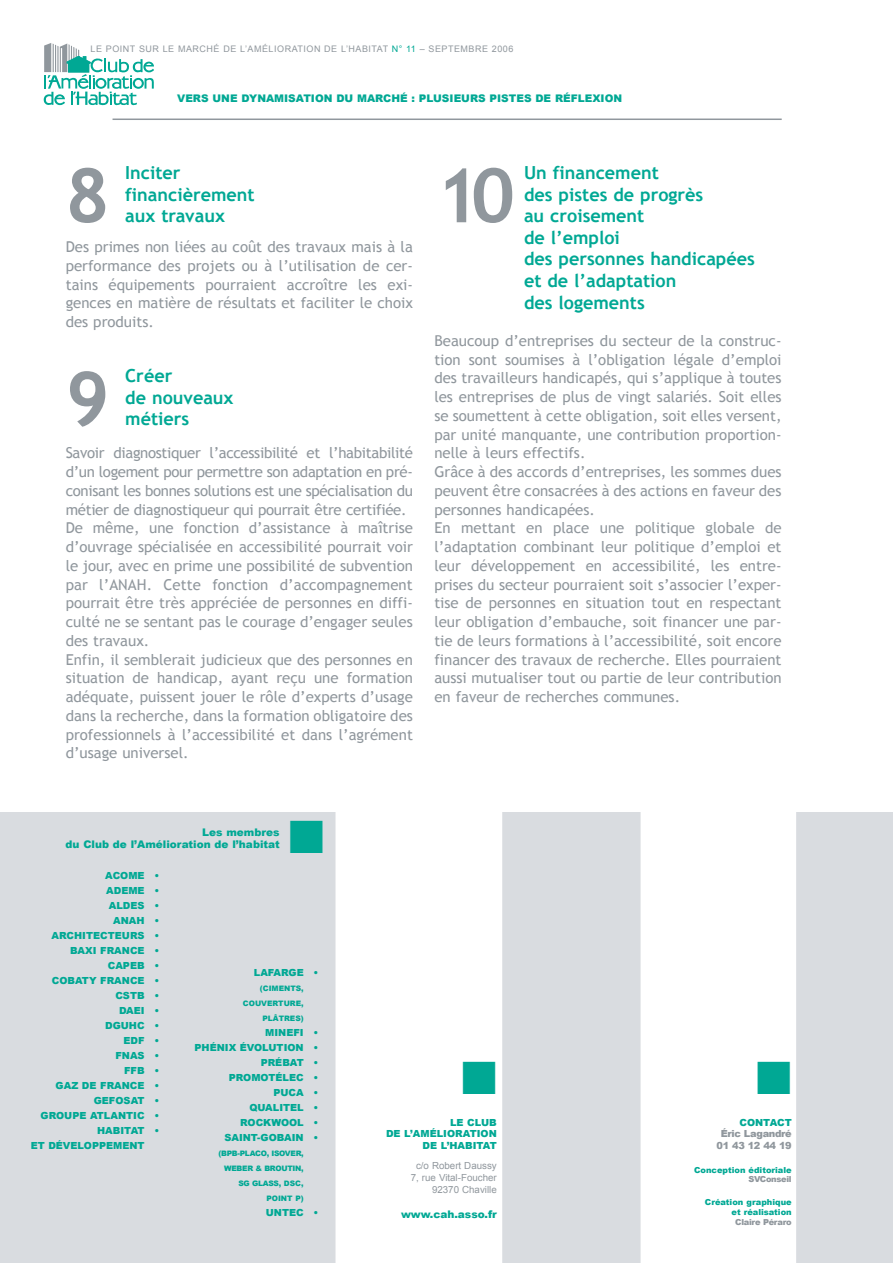
<style>
.page{position:relative;width:893px;height:1263px;background:#fff}
.page>*{position:absolute;margin:0;border:0;box-sizing:border-box;transform-origin:0 0}
.t1{font:700 75px "Trebuchet MS";color:#90979d}
.t2{font:46.5px "Zapf Dingbats";color:#00a894}
.t3{font:700 18px/21.6px "Trebuchet MS";color:#00a894}
.t4{font:15px/18.8px "Trebuchet MS";color:#90979d}
.t5{font:900 10.5px/12.6px "Arial";color:#00a894;text-align:right}
.t6{font:900 9.75px/15px "Arial";color:#00a894;text-align:right}
.t7{font:9.75px/11.7px "Arial";color:#90979d;text-align:right}
.t8{font:900 9.75px/11.7px "Arial";letter-spacing:-.035em;color:#90979d;text-align:center}
.t9{font:9px "Arial";letter-spacing:.055em;color:#90979d}
.t10{font:900 8.25px/9.9px "Arial";color:#00a894;text-align:right}
.t11{font:900 8.25px "Arial";letter-spacing:-.035em;color:#90979d}
.t12{font:900 7.5px/15px "Arial";letter-spacing:-.035em;color:#00a894;text-align:right}
.t13{font:900 7.5px/15px "Arial";letter-spacing:-.01em;color:#00a894;text-align:right}
.s1{color:#00a894}
</style>
<div class="page">
<svg style="left:43px;top:43px;width:111px;height:63px"></svg>
<div style="left:796px;top:812px;width:96px;height:451px;background:#d9dce0"></div>
<div style="left:502px;top:812px;width:138px;height:451px;background:#d9dce0"></div>
<div style="left:0;top:812px;width:335px;height:451px;background:#d9dce0"></div>
<hr style="left:112px;top:119px;width:669px;height:1px;background:#90979d">
<p class="t9" style="left:91px;top:46px;width:424px">LE POINT SUR LE MARCHÉ DE L’AMÉLIORATION DE L’HABITAT <span class="s1">N° 11</span> – SEPTEMBRE 2006</p>
<p class="t5" style="left:177px;top:93px;width:446px">VERS UNE DYNAMISATION DU MARCHÉ : PLUSIEURS PISTES DE RÉFLEXION</p>
<p class="t3" style="left:524px;top:164px;width:232px">Un financement<br>des pistes de progrès<br>au croisement<br>de l’emploi<br>des personnes handicapées et de l’adaptation<br>des logements</p>
<p class="t4" style="left:434px;top:333px;width:349px">Beaucoup d’entreprises du secteur de la construc&shy;tion sont soumises à l’obligation légale d’emploi des travailleurs handicapés, qui s’applique à toutes les entreprises de plus de vingt salariés. Soit elles se soumettent à cette obligation, soit elles versent, par unité manquante, une contribution proportion&shy;nelle à leurs effectifs.<br>Grâce à des accords d’entreprises, les sommes dues peuvent être consacrées à des actions en faveur des personnes handicapées.<br>En mettant en place une politique globale de l’adaptation combinant leur politique d’emploi et leur développement en accessibilité, les entre&shy;prises du secteur pourraient soit s’associer l’exper&shy;tise de personnes en situation tout en respectant leur obligation d’embauche, soit financer une par&shy;tie de leurs formations à l’accessibilité, soit encore financer des travaux de recherche. Elles pourraient aussi mutualiser tout ou partie de leur contribution en faveur de recherches communes.</p>
<p class="t3" style="left:125px;top:164px;width:131px">Inciter financièrement aux travaux</p>
<p class="t4" style="left:66px;top:239px;width:349px;text-align:justify">Des primes non liées au coût des travaux mais à la performance des projets ou à l’utilisation de cer&shy;tains équipements pourraient accroître les exi&shy;gences en matière de résultats et faciliter le choix des produits.</p>
<p class="t3" style="left:125px;top:367px;width:110px">Créer<br>de nouveaux métiers</p>
<p class="t4" style="left:66px;top:445px;width:349px">Savoir diagnostiquer l’accessibilité et l’habitabilité d’un logement pour permettre son adaptation en pré&shy;conisant les bonnes solutions est une spécialisation du métier de diagnostiqueur qui pourrait être certifiée.<br>De même, une fonction d’assistance à maîtrise d’ouvrage spécialisée en accessibilité pourrait voir le jour, avec en prime une possibilité de subvention par l’ANAH. Cette fonction d’accompagnement pourrait être très appréciée de personnes en diffi&shy;culté ne se sentant pas le courage d’engager seules des travaux.<br>Enfin, il semblerait judicieux que des personnes en situation de handicap, ayant reçu une formation adéquate, puissent jouer le rôle d’experts d’usage dans la recherche, dans la formation obligatoire des professionnels à l’accessibilité et dans l’agrément d’usage universel.</p>
<h1 class="t1" style="left:66px;top:168px;width:45px">8</h1>
<h1 class="t1" style="left:436px;top:168px;width:81px">10</h1>
<h1 class="t1" style="left:66px;top:372px;width:45px">9</h1>
<p class="t5" style="left:66px;top:827px;width:216px">Les membres<br>du Club de l’Amélioration de l’habitat</p>
<h2 class="t2" style="left:289px;top:814px;width:37px">■</h2>
<p class="t6" style="left:105px;top:869px;width:56px">ACOME •</p>
<p class="t6" style="left:106px;top:884px;width:55px">ADEME •</p>
<p class="t6" style="left:109px;top:899px;width:52px">ALDES •</p>
<p class="t6" style="left:113px;top:914px;width:48px">ANAH •</p>
<p class="t6" style="left:52px;top:929px;width:109px">ARCHITECTEURS •</p>
<p class="t6" style="left:70px;top:944px;width:91px">BAXI FRANCE •</p>
<p class="t6" style="left:108px;top:959px;width:53px">CAPEB •</p>
<p class="t6" style="left:52px;top:974px;width:109px">COBATY FRANCE •</p>
<p class="t6" style="left:115px;top:989px;width:45px">CSTB •</p>
<p class="t6" style="left:119px;top:1004px;width:42px">DAEI •</p>
<p class="t6" style="left:105px;top:1019px;width:56px">DGUHC •</p>
<p class="t6" style="left:123px;top:1034px;width:37px">EDF •</p>
<p class="t6" style="left:115px;top:1049px;width:45px">FNAS •</p>
<p class="t6" style="left:124px;top:1064px;width:37px">FFB •</p>
<p class="t6" style="left:56px;top:1079px;width:105px">GAZ DE FRANCE •</p>
<p class="t6" style="left:94px;top:1094px;width:67px">GEFOSAT •</p>
<p class="t6" style="left:41px;top:1109px;width:120px">GROUPE ATLANTIC •</p>
<p class="t6" style="left:97px;top:1124px;width:64px">HABITAT •</p>
<p class="t6" style="left:31px;top:1139px;width:115px">ET DÉVELOPPEMENT</p>
<p class="t6" style="left:254px;top:967px;width:66px">LAFARGE •</p>
<p class="t13" style="left:243px;top:982px;width:62px">(CIMENTS,<br>COUVERTURE,<br>PLÂTRES)</p>
<p class="t6" style="left:194px;top:1027px;width:125px">MINEFI •<br>PHÉNIX ÉVOLUTION •<br>PRÉBAT •<br>PROMOTÉLEC •<br>PUCA •<br>QUALITEL •<br>ROCKWOOL •<br>SAINT-GOBAIN •</p>
<p class="t12" style="left:218px;top:1147px;width:87px">(BPB-PLACO, ISOVER,<br>WEBER &amp; BROUTIN,<br>SG GLASS, DSC,<br>POINT P)</p>
<p class="t6" style="left:266px;top:1207px;width:54px">UNTEC •</p>
<h2 class="t2" style="left:461px;top:1055px;width:37px">■</h2>
<p class="t6" style="left:386px;top:1118px;width:112px;line-height:11.7px">LE CLUB<br>DE L’AMÉLIORATION<br>DE L’HABITAT</p>
<p class="t7" style="left:411px;top:1161px;width:87px">c/o Robert Daussy<br>7, rue Vital-Foucher<br>92370 Chaville</p>
<p class="t5" style="left:401px;top:1209px;width:97px">www.cah.asso.fr</p>
<h2 class="t2" style="left:756px;top:1055px;width:37px">■</h2>
<p class="t6" style="left:739px;top:1116px;width:54px">CONTACT</p>
<p class="t8" style="left:716px;top:1129px;width:77px">Éric Lagandré<br>01 43 12 44 19</p>
<p class="t10" style="left:694px;top:1166px;width:99px">Conception éditoriale</p>
<p class="t11" style="left:748px;top:1177px;width:45px">SVConseil</p>
<p class="t10" style="left:705px;top:1198px;width:88px">Création graphique et réalisation</p>
<p class="t11" style="left:735px;top:1219px;width:58px">Claire Péraro</p>
</div>
